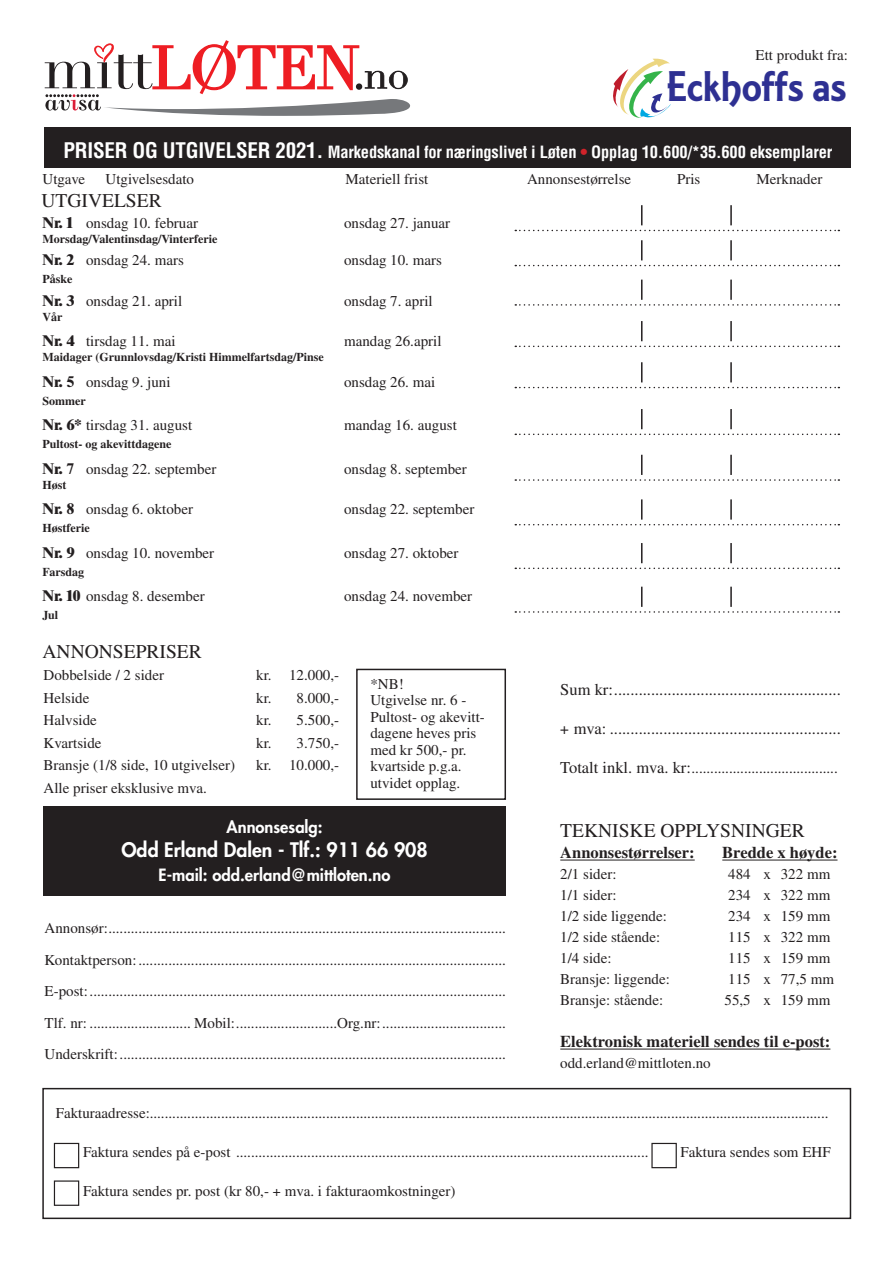
<style>
.page{position:relative;width:893px;height:1263px;background:#fff}
.page>*{position:absolute;margin:0;border:0;box-sizing:border-box;transform-origin:0 0}
.t1{font:44.85px "Equinox Plain";color:#2e3092}
.t2{font:19.5px "Times LT";color:#231f20}
.t3{font:800 19.5px "Futura LT";color:#fff}
.t4{font:16.5px "Times LT";color:#231f20}
.t5{font:700 condensed 16.5px "Helvetica LT";letter-spacing:-.01em;color:#fff}
.t6{font:700 16.5px "Times LT";color:#231f20}
.t7{font:800 16.5px "Futura LT";color:#fff}
.t8{font:15px/16.5px "Times LT";color:#231f20;text-align:justify}
.t9{font:700 12px "Times LT";color:#231f20}
.s1{font-size:21px}
.s2{color:#d1232a}
.s3{font-weight:800}
.s4{font-size:16.5px}
</style>
<div class="page">
<div style="left:44px;top:128px;width:806px;height:40px;background:#231f20"></div>
<div style="left:43px;top:806px;width:463px;height:89px;background:#231f20"></div>
<div style="left:42px;top:1088px;width:809px;height:131px;border:2px solid #231f20"></div>
<div style="left:356px;top:669px;width:150px;height:131px;border:2px solid #231f20"></div>
<hr style="left:560px;top:860px;width:135px;height:1px;background:#231f20">
<hr style="left:722px;top:860px;width:115px;height:1px;background:#231f20">
<hr style="left:560px;top:1049px;width:270px;height:1px;background:#231f20">
<div style="left:54px;top:1143px;width:25px;height:25px;border:1px solid #231f20"></div>
<div style="left:651px;top:1143px;width:26px;height:25px;border:1px solid #231f20"></div>
<div style="left:54px;top:1180px;width:25px;height:26px;border:1px solid #231f20"></div>
<svg style="left:515px;top:205px;width:324px;height:26px"></svg>
<svg style="left:515px;top:362px;width:324px;height:26px"></svg>
<svg style="left:515px;top:280px;width:324px;height:26px"></svg>
<svg style="left:515px;top:455px;width:324px;height:26px"></svg>
<svg style="left:515px;top:240px;width:324px;height:26px"></svg>
<svg style="left:515px;top:409px;width:324px;height:26px"></svg>
<svg style="left:515px;top:321px;width:324px;height:26px"></svg>
<svg style="left:515px;top:499px;width:324px;height:26px"></svg>
<svg style="left:515px;top:543px;width:324px;height:26px"></svg>
<svg style="left:515px;top:587px;width:324px;height:26px"></svg>
<hr style="left:730px;top:205px;width:2px;height:20px;background:#231f20">
<hr style="left:730px;top:362px;width:2px;height:20px;background:#231f20">
<hr style="left:730px;top:280px;width:2px;height:20px;background:#231f20">
<hr style="left:730px;top:455px;width:2px;height:20px;background:#231f20">
<hr style="left:730px;top:240px;width:2px;height:20px;background:#231f20">
<hr style="left:730px;top:409px;width:2px;height:20px;background:#231f20">
<hr style="left:730px;top:321px;width:2px;height:20px;background:#231f20">
<hr style="left:730px;top:499px;width:2px;height:21px;background:#231f20">
<hr style="left:730px;top:543px;width:2px;height:20px;background:#231f20">
<hr style="left:730px;top:587px;width:2px;height:20px;background:#231f20">
<svg style="left:613px;top:59px;width:58px;height:59px"></svg>
<svg style="left:45px;top:40px;width:365px;height:76px"></svg>
<p class="t8" style="left:756px;top:47px;width:94px">Ett produkt fra:</p>
<h1 class="t1" style="left:667px;top:59px;width:181px">Eckhoffs as</h1>
<p class="t5" style="left:63px;top:142px;width:770px"><span class="s1">PRISER OG UTGIVELSER 2021.</span> Markedskanal for næringslivet i Løten <span class="s2">•</span> Opplag 10.600/*35.600 eksemplarer</p>
<p class="t8" style="left:43px;top:170px;width:44px">Utgave</p>
<p class="t8" style="left:106px;top:170px;width:90px">Utgivelsesdato</p>
<p class="t8" style="left:346px;top:170px;width:84px">Materiell frist</p>
<p class="t8" style="left:527px;top:170px;width:106px">Annonsestørrelse</p>
<p class="t8" style="left:677px;top:170px;width:25px">Pris</p>
<p class="t8" style="left:757px;top:170px;width:67px">Merknader</p>
<p class="t8" style="left:43px;top:214px;width:157px"><span class="s3">Nr. 1</span> onsdag 10. februar</p>
<p class="t8" style="left:344px;top:214px;width:108px">onsdag 27. januar</p>
<p class="t9" style="left:43px;top:231px;width:177px">Morsdag/Valentinsdag/Vinterferie</p>
<p class="t8" style="left:43px;top:252px;width:143px"><span class="s3">Nr. 2</span> onsdag 24. mars</p>
<p class="t8" style="left:344px;top:252px;width:99px">onsdag 10. mars</p>
<p class="t9" style="left:43px;top:272px;width:31px">Påske</p>
<p class="t8" style="left:43px;top:292px;width:141px"><span class="s3">Nr. 3</span> onsdag 21. april</p>
<p class="t8" style="left:344px;top:292px;width:90px">onsdag 7. april</p>
<p class="t9" style="left:43px;top:309px;width:21px">Vår</p>
<p class="t8" style="left:43px;top:333px;width:135px"><span class="s3">Nr. 4</span> tirsdag 11. mai</p>
<p class="t8" style="left:344px;top:333px;width:99px">mandag 26.april</p>
<p class="t9" style="left:43px;top:350px;width:283px">Maidager (Grunnlovsdag/Kristi Himmelfartsdag/Pinse</p>
<p class="t8" style="left:43px;top:373px;width:130px"><span class="s3">Nr. 5</span> onsdag 9. juni</p>
<p class="t8" style="left:344px;top:373px;width:93px">onsdag 26. mai</p>
<p class="t9" style="left:43px;top:393px;width:45px">Sommer</p>
<p class="t8" style="left:43px;top:417px;width:151px"><span class="s3">Nr. 6*</span> tirsdag 31. august</p>
<p class="t8" style="left:344px;top:417px;width:114px">mandag 16. august</p>
<p class="t9" style="left:43px;top:437px;width:131px">Pultost- og akevittdagene</p>
<p class="t8" style="left:43px;top:460px;width:175px"><span class="s3">Nr. 7</span> onsdag 22. september</p>
<p class="t8" style="left:344px;top:460px;width:124px">onsdag 8. september</p>
<p class="t9" style="left:43px;top:477px;width:26px">Høst</p>
<p class="t8" style="left:43px;top:501px;width:152px"><span class="s3">Nr. 8</span> onsdag 6. oktober</p>
<p class="t8" style="left:344px;top:501px;width:132px">onsdag 22. september</p>
<p class="t9" style="left:43px;top:521px;width:49px">Høstferie</p>
<p class="t8" style="left:43px;top:544px;width:173px"><span class="s3">Nr. 9</span> onsdag 10. november</p>
<p class="t8" style="left:344px;top:544px;width:116px">onsdag 27. oktober</p>
<p class="t9" style="left:43px;top:564px;width:43px">Farsdag</p>
<p class="t8" style="left:43px;top:588px;width:164px"><span class="s3">Nr. 10</span> onsdag 8. desember</p>
<p class="t8" style="left:344px;top:588px;width:130px">onsdag 24. november</p>
<p class="t9" style="left:43px;top:608px;width:17px">Jul</p>
<h2 class="t2" style="left:41px;top:189px;width:122px">UTGIVELSER</h2>
<h2 class="t2" style="left:43px;top:641px;width:161px">ANNONSEPRISER</h2>
<p class="t8" style="left:44px;top:667px;width:122px">Dobbelside / 2 sider</p>
<p class="t8" style="left:256px;top:667px;width:84px">kr. 12.000,-</p>
<p class="t8" style="left:44px;top:689px;width:47px">Helside</p>
<p class="t8" style="left:256px;top:689px;width:84px">kr. 8.000,-</p>
<p class="t8" style="left:44px;top:712px;width:55px">Halvside</p>
<p class="t8" style="left:256px;top:712px;width:84px">kr. 5.500,-</p>
<p class="t8" style="left:44px;top:734px;width:59px">Kvartside</p>
<p class="t8" style="left:256px;top:734px;width:84px">kr. 3.750,-</p>
<p class="t8" style="left:44px;top:757px;width:193px">Bransje (1/8 side, 10 utgivelser)</p>
<p class="t8" style="left:256px;top:757px;width:84px">kr. 10.000,-</p>
<p class="t8" style="left:44px;top:779px;width:165px">Alle priser eksklusive mva.</p>
<p class="t8" style="left:370px;top:675px;width:116px;text-align:left">*NB!<br>Utgivelse nr. 6 -<br>Pultost- og akevitt&shy;dagene heves pris med kr 500,- pr. kvartside p.g.a. utvidet opplag.</p>
<p class="t7" style="left:227px;top:816px;width:98px">Annonsesalg:</p>
<h2 class="t3" style="left:121px;top:837px;width:308px">Odd Erland Dalen - Tlf.: 911 66 908</h2>
<p class="t7" style="left:159px;top:864px;width:233px">E-mail: odd.erland@mittloten.no</p>
<p class="t8" style="left:45px;top:912px;width:463px;line-height:31.5px">Annonsør:..........................................................................................................<br>Kontaktperson:..................................................................................................<br>E-post:...............................................................................................................<br>Tlf. nr: ........................... Mobil:...........................Org.nr:.................................<br>Underskrift:.......................................................................................................</p>
<p class="t4" style="left:560px;top:680px;width:282px">Sum kr:.......................................................</p>
<p class="t4" style="left:560px;top:719px;width:282px">+ mva: ........................................................</p>
<p class="t8" style="left:560px;top:760px;width:279px"><span class="s4">Totalt inkl. mva. kr:</span>.......................................</p>
<h2 class="t2" style="left:560px;top:819px;width:246px">TEKNISKE OPPLYSNINGER</h2>
<p class="t6" style="left:560px;top:843px;width:136px">Annonsestørrelser:</p>
<p class="t6" style="left:722px;top:843px;width:117px">Bredde x høyde:</p>
<p class="t8" style="left:560px;top:866px;width:58px">2/1 sider:</p>
<p class="t8" style="left:728px;top:866px;width:104px">484 x 322 mm</p>
<p class="t8" style="left:560px;top:887px;width:58px">1/1 sider:</p>
<p class="t8" style="left:728px;top:887px;width:104px">234 x 322 mm</p>
<p class="t8" style="left:560px;top:908px;width:108px">1/2 side liggende:</p>
<p class="t8" style="left:728px;top:908px;width:104px">234 x 159 mm</p>
<p class="t8" style="left:560px;top:929px;width:101px">1/2 side stående:</p>
<p class="t8" style="left:728px;top:929px;width:104px">115 x 322 mm</p>
<p class="t8" style="left:560px;top:950px;width:53px">1/4 side:</p>
<p class="t8" style="left:728px;top:950px;width:104px">115 x 159 mm</p>
<p class="t8" style="left:560px;top:971px;width:111px">Bransje: liggende:</p>
<p class="t8" style="left:728px;top:971px;width:107px">115 x 77,5 mm</p>
<p class="t8" style="left:560px;top:992px;width:104px">Bransje: stående:</p>
<p class="t8" style="left:724px;top:992px;width:107px">55,5 x 159 mm</p>
<p class="t6" style="left:560px;top:1032px;width:272px">Elektronisk materiell sendes til e-post:</p>
<p class="t8" style="left:560px;top:1055px;width:152px">odd.erland@mittloten.no</p>
<p class="t8" style="left:56px;top:1105px;width:774px">Fakturaadresse:.....................................................................................................................................................................................</p>
<p class="t8" style="left:83px;top:1144px;width:567px">Faktura sendes på e-post ..............................................................................................................</p>
<p class="t8" style="left:681px;top:1144px;width:152px">Faktura sendes som EHF</p>
<p class="t8" style="left:83px;top:1183px;width:374px">Faktura sendes pr. post (kr 80,- + mva. i fakturaomkostninger)</p>
</div>
